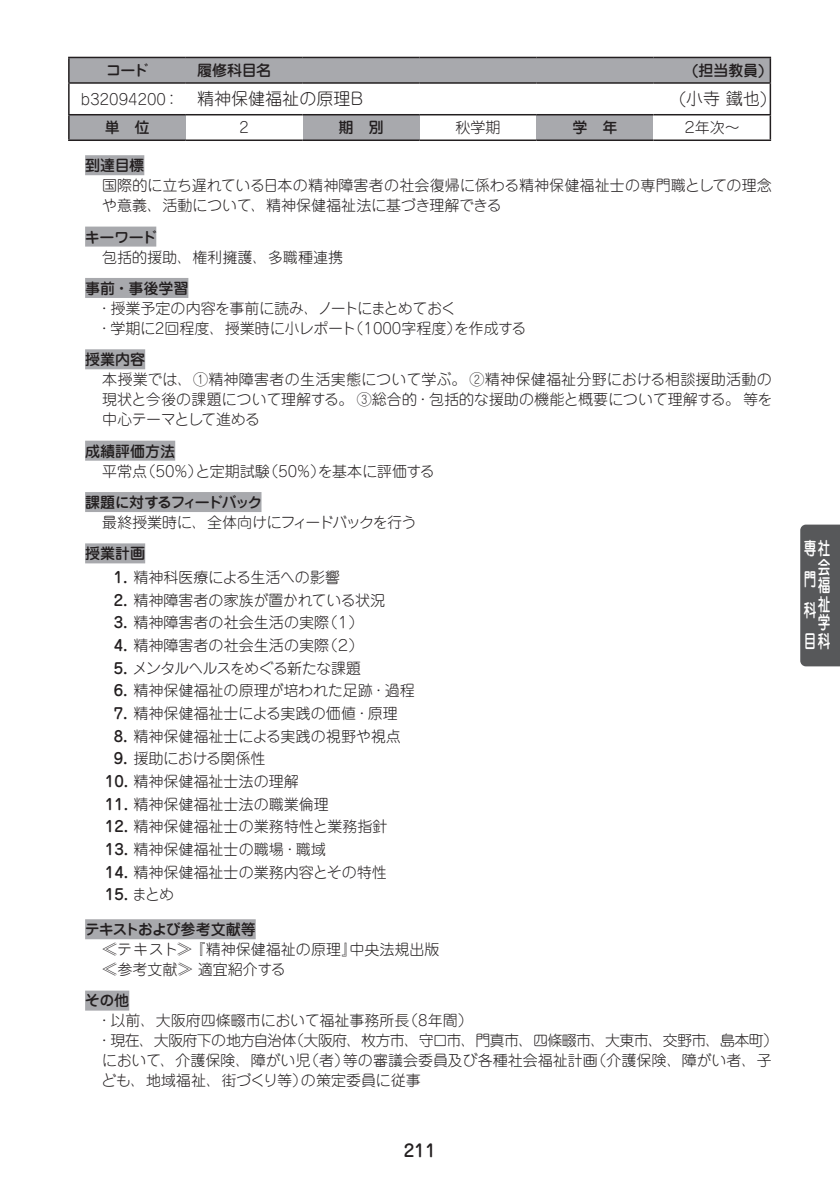
<style>
.page{position:relative;width:840px;height:1191px;background:#fff}
.page>*{position:absolute;margin:0;border:0;box-sizing:border-box;transform-origin:0 0}
.t1{font:500 18px/30.8px "Jun 34 Pro";color:#fff;scale:.7 1}
.t2{font:300 17px "P Jun 101 Pro N";color:#231f20}
.t3{font:500 17px "Jun 34 Pro";color:#231f20}
.t4{font:300 15px/20px "P Jun 101 Pro N";color:#231f20}
.t5{font:300 15px "P Jun 101 Pro N";letter-spacing:-.045em;color:#231f20}
.t6{font:500 15px "P Jun 34 Pro N";letter-spacing:-.02em;color:#231f20}
.t7{font:300 15px "P Jun 101 Pro N";letter-spacing:-.055em;color:#231f20}
.t8{font:500 15px "P Jun 34 Pro N";letter-spacing:-.115em;color:#231f20}
.t9{font:500 15px "P Jun 34 Pro N";letter-spacing:-.045em;color:#231f20}
.s1{font-size:17px}
.s2{font-family:"P Jun 34 Pro N";font-weight:500}
.s3{font-family:"P Jun 101 Pro N";font-weight:300}
</style>
<div class="page">
<div style="left:85px;top:155px;width:59px;height:20px;background:#a8a9ad"></div>
<div style="left:85px;top:227px;width:71px;height:20px;background:#a8a9ad"></div>
<div style="left:85px;top:278px;width:103px;height:20px;background:#a8a9ad"></div>
<div style="left:85px;top:349px;width:60px;height:20px;background:#a8a9ad"></div>
<div style="left:85px;top:441px;width:90px;height:20px;background:#a8a9ad"></div>
<div style="left:85px;top:492px;width:176px;height:20px;background:#a8a9ad"></div>
<div style="left:85px;top:543px;width:60px;height:20px;background:#a8a9ad"></div>
<div style="left:85px;top:919px;width:170px;height:20px;background:#a8a9ad"></div>
<div style="left:85px;top:990px;width:44px;height:20px;background:#a8a9ad"></div>
<div style="left:69px;top:115px;width:117px;height:25px;background:#a8a9ad"></div>
<div style="left:302px;top:115px;width:117px;height:25px;background:#a8a9ad"></div>
<div style="left:536px;top:115px;width:117px;height:25px;background:#a8a9ad"></div>
<hr style="left:68px;top:57px;width:118px;height:1px;background:#231f20">
<hr style="left:68px;top:58px;width:2px;height:24px;background:#231f20">
<svg style="left:69px;top:57px;width:701px;height:25px;background:#a1a2a5"></svg>
<hr style="left:68px;top:82px;width:118px;height:2px;background:#231f20">
<hr style="left:68px;top:84px;width:2px;height:30px;background:#231f20">
<hr style="left:186px;top:82px;width:116px;height:2px;background:#231f20">
<hr style="left:302px;top:82px;width:117px;height:2px;background:#231f20">
<hr style="left:419px;top:82px;width:117px;height:2px;background:#231f20">
<hr style="left:536px;top:82px;width:117px;height:2px;background:#231f20">
<hr style="left:653px;top:82px;width:117px;height:2px;background:#231f20">
<hr style="left:769px;top:84px;width:1px;height:30px;background:#231f20">
<hr style="left:68px;top:114px;width:118px;height:1px;background:#231f20">
<hr style="left:68px;top:115px;width:2px;height:24px;background:#231f20">
<hr style="left:186px;top:114px;width:116px;height:1px;background:#231f20">
<hr style="left:302px;top:114px;width:117px;height:1px;background:#231f20">
<hr style="left:419px;top:114px;width:117px;height:1px;background:#231f20">
<hr style="left:536px;top:114px;width:117px;height:1px;background:#231f20">
<hr style="left:653px;top:114px;width:117px;height:1px;background:#231f20">
<svg style="left:769px;top:115px;width:1px;height:24px"></svg>
<hr style="left:68px;top:139px;width:118px;height:2px;background:#231f20">
<hr style="left:186px;top:139px;width:116px;height:2px;background:#231f20">
<hr style="left:302px;top:139px;width:117px;height:2px;background:#231f20">
<hr style="left:419px;top:139px;width:117px;height:2px;background:#231f20">
<hr style="left:536px;top:139px;width:117px;height:2px;background:#231f20">
<hr style="left:653px;top:139px;width:117px;height:2px;background:#231f20">
<div style="left:800px;top:524px;width:39px;height:142px;background:#57585a"></div>
<p class="t6" style="left:106px;top:58px;width:44px">コード</p>
<p class="t6" style="left:197px;top:58px;width:76px">履修科目名</p>
<p class="t6" style="left:691px;top:58px;width:74px">(担当教員)</p>
<p class="t4" style="left:81px;top:88px;width:284px">b32094200： <span class="s1">精神保健福祉の原理B</span></p>
<p class="t2" style="left:678px;top:85px;width:90px">(小寺 鐵也)</p>
<p class="t6" style="left:105px;top:116px;width:46px">単　位</p>
<p class="t4" style="left:239px;top:117px;width:11px">2</p>
<p class="t6" style="left:338px;top:116px;width:46px">期　別</p>
<p class="t4" style="left:455px;top:117px;width:46px">秋学期</p>
<p class="t6" style="left:572px;top:116px;width:46px">学　年</p>
<p class="t4" style="left:681px;top:117px;width:59px">２年次～</p>
<p class="t6" style="left:85px;top:154px;width:61px">到達目標</p>
<p class="t4" style="left:102px;top:175px;width:671px">国際的に立ち遅れている日本の精神障害者の社会復帰に係わる精神保健福祉士の専門職としての理念や意義、活動について、精神保健福祉法に基づき理解できる</p>
<p class="t6" style="left:85px;top:225px;width:74px">キーワード</p>
<p class="t4" style="left:102px;top:246px;width:242px">包括的援助、権利擁護、多職種連携</p>
<p class="t6" style="left:85px;top:276px;width:105px">事前・事後学習</p>
<p class="t4" style="left:97px;top:297px;width:430px">・授業予定の内容を事前に読み、ノートにまとめておく<br>・学期に2回程度、授業時に小レポート（1000字程度）を作成する</p>
<p class="t6" style="left:85px;top:348px;width:61px">授業内容</p>
<p class="t4" style="left:102px;top:369px;width:671px;text-align:justify">本授業では、①精神障害者の生活実態について学ぶ。 ②精神保健福祉分野における相談援助活動の現状と今後の課題について理解する。 ③総合的・包括的な援助の機能と概要について理解する。等を中心テーマとして進める</p>
<p class="t6" style="left:85px;top:439px;width:91px">成績評価方法</p>
<p class="t4" style="left:102px;top:460px;width:334px">平常点（50％）と定期試験（50％）を基本に評価する</p>
<p class="t8" style="left:85px;top:490px;width:179px">課題に対するフィードバック</p>
<p class="t5" style="left:102px;top:510px;width:315px">最終授業時に、全体向けにフィードバックを行う</p>
<p class="t6" style="left:85px;top:542px;width:61px">授業計画</p>
<p class="t4" style="left:114px;top:566px;width:228px"><span class="s2">1.</span> 精神科医療による生活への影響</p>
<p class="t4" style="left:114px;top:589px;width:273px"><span class="s2">2.</span> 精神障害者の家族が置かれている状況</p>
<p class="t4" style="left:114px;top:611px;width:251px"><span class="s2">3.</span> 精神障害者の社会生活の実際（１）</p>
<p class="t4" style="left:114px;top:634px;width:251px"><span class="s2">4.</span> 精神障害者の社会生活の実際（２）</p>
<p class="t7" style="left:114px;top:656px;width:248px"><span class="s2">5.</span> メンタルヘルスをめぐる新たな課題</p>
<p class="t4" style="left:114px;top:679px;width:302px"><span class="s2">6.</span> 精神保健福祉の原理が培われた足跡・過程</p>
<p class="t4" style="left:114px;top:702px;width:285px"><span class="s2">7.</span> 精神保健福祉士による実践の価値・原理</p>
<p class="t4" style="left:114px;top:725px;width:288px"><span class="s2">8.</span> 精神保健福祉士による実践の視野や視点</p>
<p class="t4" style="left:114px;top:747px;width:153px"><span class="s2">9.</span> 援助における関係性</p>
<p class="t4" style="left:105px;top:770px;width:195px"><span class="s2">10.</span> 精神保健福祉士法の理解</p>
<p class="t4" style="left:105px;top:793px;width:225px"><span class="s2">11.</span> 精神保健福祉士法の職業倫理</p>
<p class="t4" style="left:105px;top:815px;width:284px"><span class="s2">12.</span> 精神保健福祉士の業務特性と業務指針</p>
<p class="t4" style="left:105px;top:838px;width:222px"><span class="s2">13.</span> 精神保健福祉士の職場・職域</p>
<p class="t4" style="left:105px;top:861px;width:283px"><span class="s2">14.</span> 精神保健福祉士の業務内容とその特性</p>
<p class="t6" style="left:105px;top:882px;width:71px">15. <span class="s3">まとめ</span></p>
<p class="t9" style="left:85px;top:917px;width:172px">テキストおよび参考文献等</p>
<p class="t4" style="left:102px;top:938px;width:338px">≪テキスト≫ 『精神保健福祉の原理』中央法規出版≪参考文献≫ 適宜紹介する</p>
<p class="t6" style="left:85px;top:989px;width:46px">その他</p>
<p class="t4" style="left:97px;top:1010px;width:377px">・以前、大阪府四條畷市において福祉事務所長（8年間）</p>
<p class="t5" style="left:97px;top:1029px;width:682px">・現在、大阪府下の地方自治体（大阪府、枚方市、守口市、門真市、四條畷市、大東市、交野市、島本町）</p>
<p class="t4" style="left:102px;top:1050px;width:670px">において、介護保険、障がい児（者）等の審議会委員及び各種社会福祉計画（介護保険、障がい者、子</p>
<p class="t4" style="left:101px;top:1070px;width:321px">ども、地域福祉、街づくり等）の策定委員に従事</p>
<p class="t3" style="left:403px;top:1136px;width:34px">211</p>
<p class="t1" style="left:803px;top:531px;width:39px">専社門科目科</p>
<p class="t1" style="left:817px;top:556px;width:19px;line-height:18.6px;text-align:justify">会福祉学</p>
</div>
